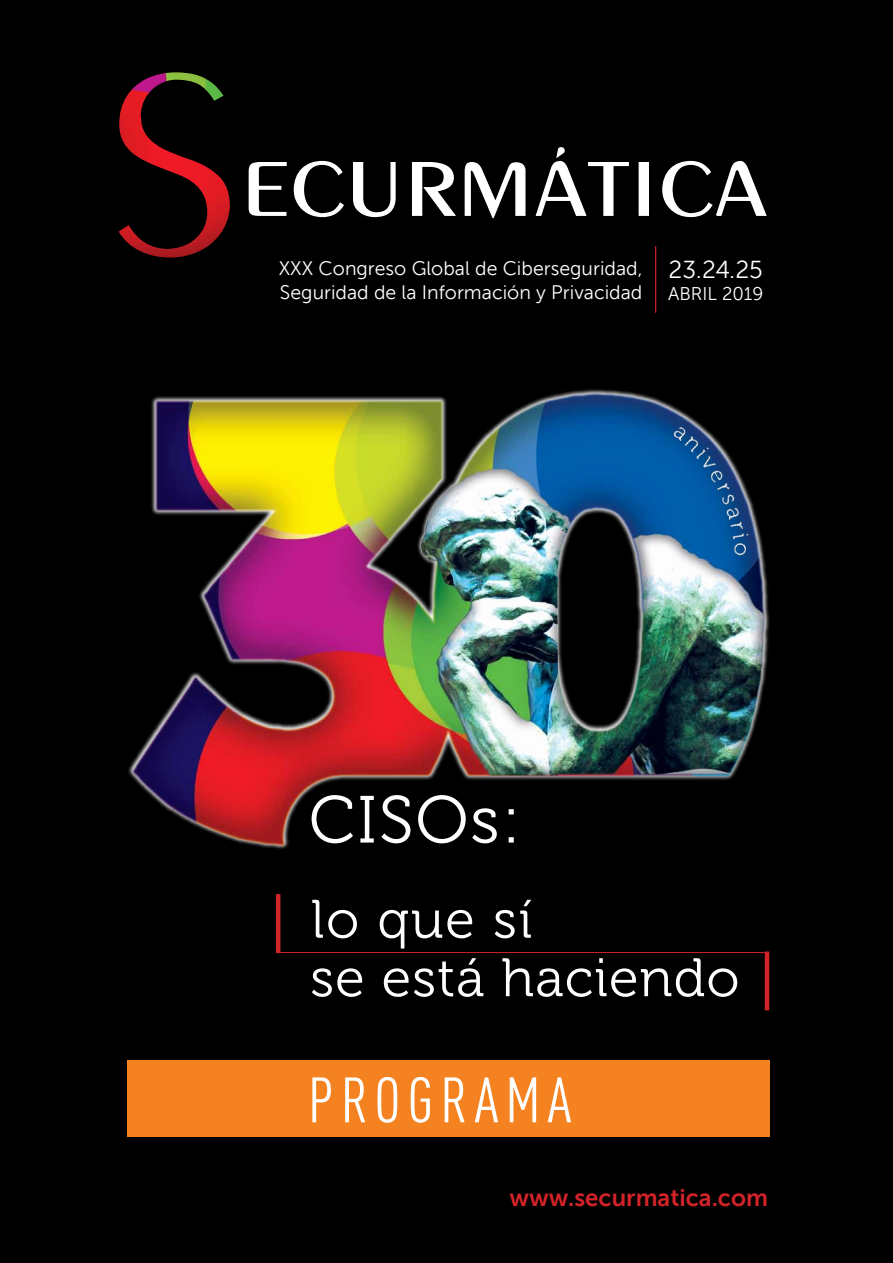
<style>
.page{position:relative;width:893px;height:1263px;background:#000}
.page>*{position:absolute;margin:0;border:0;box-sizing:border-box;transform-origin:0 0}
.t1{font:66.45px "Museo For Dell";letter-spacing:.035em;color:#fff}
.t2{font:condensed 63px "DINOT";letter-spacing:.11em;color:#fff}
.t3{font:54px/58.5px "Museo For Dell";letter-spacing:.02em;color:#fff}
.t4{font:24.45px "Museo Sans For Dell";color:#fff}
.t5{font:700 24px "Museo Sans For Dell";color:#d2232a}
.t6{font:19.5px/24.5px "Museo Sans For Dell";color:#fff}
.t7{font:18.45px "Museo Sans For Dell";color:#fff}
</style>
<div class="page">
<img style="left:128px;top:396px;width:228px;height:453px">
<hr style="left:276px;top:952px;width:491px;height:1px;background:#d2232a">
<hr style="left:276px;top:894px;width:4px;height:59px;background:#d2232a">
<hr style="left:765px;top:951px;width:4px;height:59px;background:#d2232a">
<svg style="left:248px;top:147px;width:519px;height:72px"></svg>
<img style="left:119px;top:72px;width:111px;height:186px">
<hr style="left:655px;top:246px;width:1px;height:67px;background:#d2232a">
<img style="left:356px;top:389px;width:413px;height:391px">
<div style="left:127px;top:1060px;width:642px;height:76px;background:#f58220"></div>
<p class="t6" style="left:279px;top:256px;width:365px">XXX Congreso Global de Ciberseguridad,<br>Seguridad de la Información y Privacidad</p>
<p class="t4" style="left:669px;top:256px;width:96px">23.24.25</p>
<p class="t7" style="left:668px;top:283px;width:97px">ABRIL 2019</p>
<h1 class="t1" style="left:309px;top:784px;width:213px">CISOs:</h1>
<h3 class="t3" style="left:310px;top:891px;width:431px">lo que sí<br>se está haciendo</h3>
<h2 class="t2" style="left:308px;top:1063px;width:265px">PROGRAMA</h2>
<p class="t5" style="left:509px;top:1184px;width:260px">www.securmatica.com</p>
</div>
